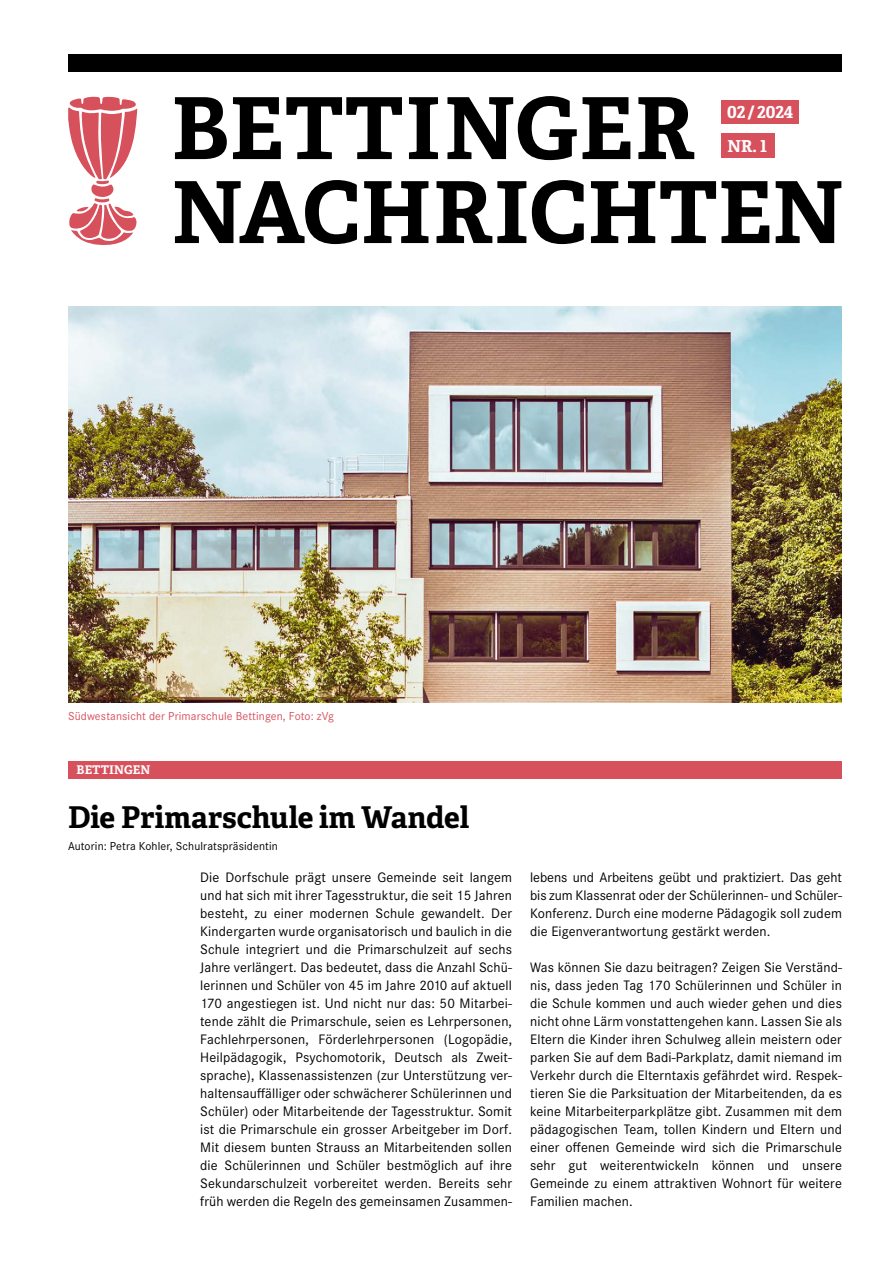
<style>
.page{position:relative;width:893px;height:1263px;background:#fff}
.page>*{position:absolute;margin:0;border:0;box-sizing:border-box;transform-origin:0 0}
.t1{font:700 85.5px/84px "Adelle";color:#000}
.t2{font:700 30px "Adelle";letter-spacing:-.005em;color:#000}
.t3{font:700 16.5px "Adelle";letter-spacing:-.005em;color:#fff}
.t4{font:14.25px/18px "Corporate S";letter-spacing:.01em;color:#000;text-align:justify}
.t5{font:12px "Corporate S";letter-spacing:.01em;color:#d7515d}
.t6{font:12px "Corporate S";letter-spacing:.01em;color:#000}
.t7{font:700 12px "Adelle";letter-spacing:.01em;color:#fff}
</style>
<div class="page">
<div style="left:68px;top:54px;width:774px;height:18px;background:#000"></div>
<svg style="left:68px;top:96px;width:69px;height:149px"></svg>
<div style="left:68px;top:761px;width:774px;height:17px;background:#d7515d"></div>
<div style="left:721px;top:134px;width:54px;height:24px;background:#d7515d"></div>
<div style="left:721px;top:101px;width:78px;height:23px;background:#d7515d"></div>
<img style="left:68px;top:306px;width:774px;height:396px">
<h1 class="t1" style="left:172px;top:87px;width:674px">BETTINGER<br>NACHRICHTEN</h1>
<p class="t3" style="left:727px;top:102px;width:67px">02 / 2024</p>
<p class="t3" style="left:727px;top:136px;width:41px">NR. 1</p>
<p class="t5" style="left:68px;top:708px;width:267px">Südwestansicht der Primarschule Bettingen, Foto: zVg</p>
<p class="t7" style="left:77px;top:762px;width:75px">BETTINGEN</p>
<h2 class="t2" style="left:68px;top:798px;width:403px">Die Primarschule im Wandel</h2>
<p class="t6" style="left:68px;top:838px;width:211px">Autorin: Petra Kohler, Schulratspräsidentin</p>
<p class="t4" style="left:200px;top:868px;width:313px">Die Dorfschule prägt unsere Gemeinde seit langem und hat sich mit ihrer Tagesstruktur, die seit 15 Jahren besteht, zu einer modernen Schule gewandelt. Der Kindergarten wurde organisatorisch und baulich in die Schule integriert und die Primarschulzeit auf sechs Jahre verlängert. Das bedeutet, dass die Anzahl Schü&shy;lerinnen und Schüler von 45 im Jahre 2010 auf aktuell 170 angestiegen ist. Und nicht nur das: 50 Mitarbei&shy;tende zählt die Primarschule, seien es Lehrpersonen, Fachlehrpersonen, Förderlehrpersonen (Logopädie, Heilpädagogik, Psychomotorik, Deutsch als Zweit&shy;sprache), Klassenassistenzen (zur Unterstützung ver&shy;haltensauffälliger oder schwächerer Schülerinnen und Schüler) oder Mitarbeitende der Tagesstruktur. Somit ist die Primarschule ein grosser Arbeitgeber im Dorf.<br>Mit diesem bunten Strauss an Mitarbeitenden sollen die Schülerinnen und Schüler bestmöglich auf ihre Sekundarschulzeit vorbereitet werden. Bereits sehr früh werden die Regeln des gemeinsamen Zusammen-</p>
<p class="t4" style="left:530px;top:868px;width:313px">lebens und Arbeitens geübt und praktiziert. Das geht bis zum Klassenrat oder der Schülerinnen- und Schüler-Konferenz. Durch eine moderne Pädagogik soll zudem die Eigenverantwortung gestärkt werden.</p>
<p class="t4" style="left:530px;top:958px;width:313px">Was können Sie dazu beitragen? Zeigen Sie Verständ&shy;nis, dass jeden Tag 170 Schülerinnen und Schüler in die Schule kommen und auch wieder gehen und dies nicht ohne Lärm vonstattengehen kann. Lassen Sie als Eltern die Kinder ihren Schulweg allein meistern oder parken Sie auf dem Badi-Parkplatz, damit niemand im Verkehr durch die Elterntaxis gefährdet wird. Respek&shy;tieren Sie die Parksituation der Mitarbeitenden, da es keine Mitarbeiterparkplätze gibt. Zusammen mit dem pädagogischen Team, tollen Kindern und Eltern und einer offenen Gemeinde wird sich die Primarschule sehr gut weiterentwickeln können und unsere Gemeinde zu einem attraktiven Wohnort für weitere Familien machen.</p>
</div>
